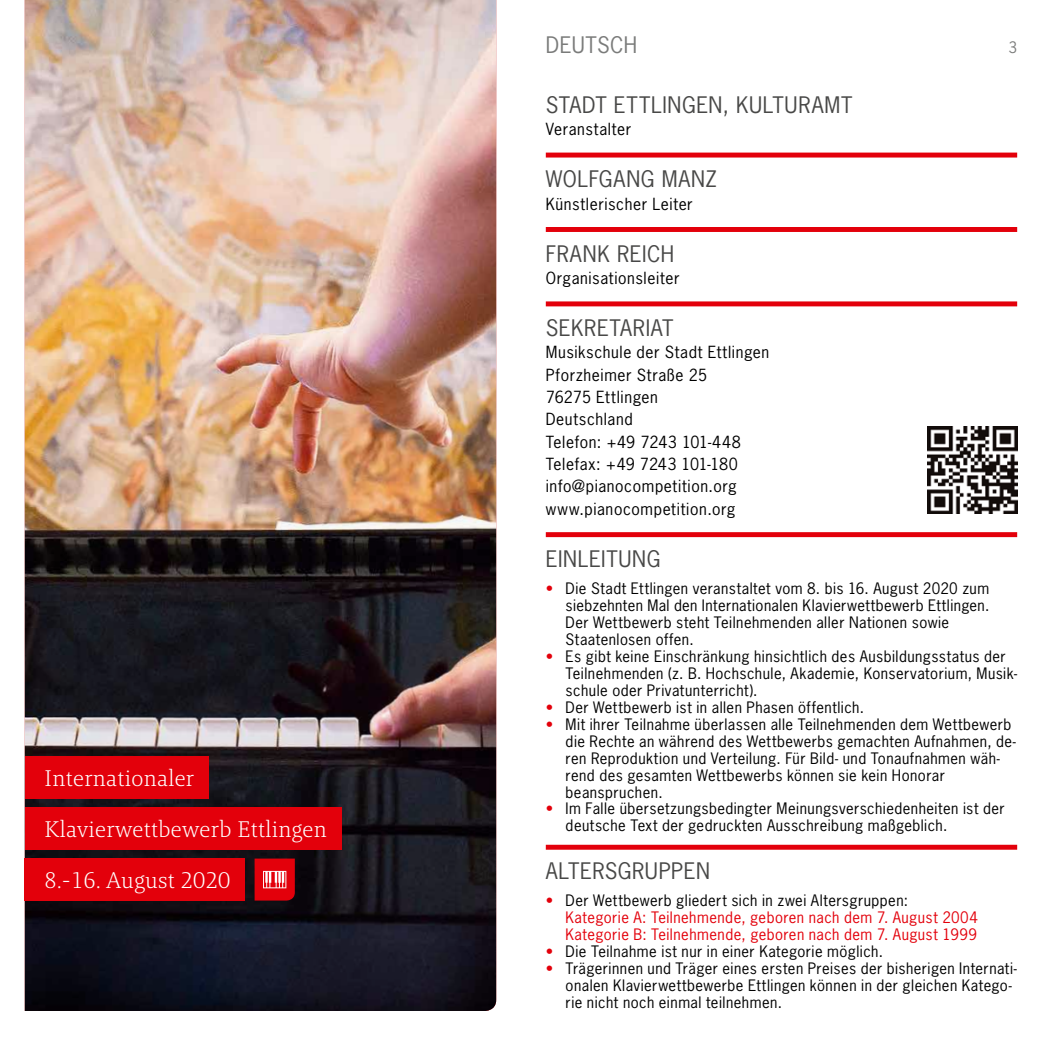
<style>
.page{position:relative;width:1042px;height:1042px;background:#fff}
.page>*{position:absolute;margin:0;border:0;box-sizing:border-box;transform-origin:0 0}
.t1{font:300 23.1px/50.8px "Brando";letter-spacing:.01em;color:#fff}
.t2{font:21.35px "News Gothic";letter-spacing:.025em;color:#484847}
.t3{font:21.35px "News Gothic";letter-spacing:.015em;color:#7a7b7a}
.t4{font:15.75px/22.4px "News Gothic";letter-spacing:.04em;color:#000}
.t5{font:14.88px/17px "News Gothic";letter-spacing:.03em;color:#000}
.t6{font:14.88px/17px "News Gothic";letter-spacing:.03em;color:#e3000b}
.t7{font:14.88px "News Gothic";color:#7a7b7a}
.s1{color:#e3000b}
.s2{color:#000}
</style>
<div class="page">
<img style="left:25px;top:0;width:471px;height:1011px">
<div style="left:546px;top:153px;width:471px;height:5px;background:#e3000b"></div>
<div style="left:546px;top:227px;width:471px;height:5px;background:#e3000b"></div>
<div style="left:546px;top:301px;width:471px;height:5px;background:#e3000b"></div>
<div style="left:546px;top:532px;width:471px;height:5px;background:#e3000b"></div>
<div style="left:546px;top:845px;width:471px;height:5px;background:#e3000b"></div>
<img style="left:927px;top:427px;width:90px;height:86px">
<div style="left:25px;top:757px;width:183px;height:42px;background:#e3000b"></div>
<div style="left:25px;top:807px;width:316px;height:43px;background:#e3000b"></div>
<div style="left:25px;top:858px;width:220px;height:42px;background:#e3000b"></div>
<svg style="left:255px;top:858px;width:40px;height:42px;background:#e1232c"></svg>
<h1 class="t1" style="left:45px;top:753px;width:284px">Internationaler<br>Klavierwettbewerb Ettlingen<br>8.-16. August 2020</h1>
<h2 class="t3" style="left:546px;top:32px;width:93px">DEUTSCH</h2>
<p class="t7" style="left:1008px;top:38px;width:10px">3</p>
<h2 class="t2" style="left:546px;top:91px;width:308px">STADT ETTLINGEN, KULTURAMT</h2>
<p class="t4" style="left:546px;top:118px;width:87px">Veranstalter</p>
<h2 class="t2" style="left:546px;top:165px;width:173px">WOLFGANG MANZ</h2>
<p class="t4" style="left:546px;top:192px;width:148px">Künstlerischer Leiter</p>
<h2 class="t2" style="left:546px;top:240px;width:130px">FRANK REICH</h2>
<p class="t4" style="left:546px;top:266px;width:135px">Organisationsleiter</p>
<h2 class="t2" style="left:546px;top:314px;width:129px">SEKRETARIAT</h2>
<p class="t4" style="left:546px;top:341px;width:225px">Musikschule der Stadt Ettlingen<br>Pforzheimer Straße 25<br>76275 Ettlingen<br>Deutschland<br>Telefon: +49 7243 101-448<br>Telefax: +49 7243 101-180 info@pianocompetition.org www.pianocompetition.org</p>
<h2 class="t2" style="left:546px;top:545px;width:116px">EINLEITUNG</h2>
<p class="t5" style="left:566px;top:579px;width:425px;text-indent:-20px"><span class="s1">•</span> Die Stadt Ettlingen veranstaltet vom 8. bis 16. August 2020 zum siebzehnten Mal den Internationalen Klavierwettbewerb Ettlingen.<br>Der Wettbewerb steht Teilnehmenden aller Nationen sowie Staatenlosen offen.</p>
<p class="t5" style="left:566px;top:647px;width:453px;text-indent:-20px"><span class="s1">•</span> Es gibt keine Einschränkung hinsichtlich des Ausbildungsstatus der<br>Teilnehmenden (z. B. Hochschule, Akademie, Konservatorium, Musik&shy;schule oder Privatunterricht).</p>
<p class="t5" style="left:546px;top:698px;width:320px"><span class="s1">•</span> Der Wettbewerb ist in allen Phasen öffentlich.</p>
<p class="t5" style="left:566px;top:715px;width:452px;text-indent:-20px"><span class="s1">•</span> Mit ihrer Teilnahme überlassen alle Teilnehmenden dem Wettbewerb die Rechte an während des Wettbewerbs gemachten Aufnahmen, de&shy;ren Reproduktion und Verteilung. Für Bild- und Tonaufnahmen wäh&shy;rend des gesamten Wettbewerbs können sie kein Honorar beanspruchen.</p>
<p class="t5" style="left:566px;top:800px;width:440px;text-indent:-20px"><span class="s1">•</span> Im Falle übersetzungsbedingter Meinungsverschiedenheiten ist der deutsche Text der gedruckten Ausschreibung maßgeblich.</p>
<h2 class="t2" style="left:546px;top:857px;width:166px">ALTERSGRUPPEN</h2>
<p class="t6" style="left:566px;top:892px;width:414px;text-indent:-20px">• <span class="s2">Der Wettbewerb gliedert sich in zwei Altersgruppen:<br></span>Kategorie A: Teilnehmende, geboren nach dem 7. August 2004<br>Kategorie B: Teilnehmende, geboren nach dem 7. August 1999</p>
<p class="t5" style="left:546px;top:943px;width:339px"><span class="s1">•</span> Die Teilnahme ist nur in einer Kategorie möglich.</p>
<p class="t5" style="left:566px;top:959px;width:453px;text-indent:-20px"><span class="s1">•</span> Trägerinnen und Träger eines ersten Preises der bisherigen Internati&shy;onalen Klavierwettbewerbe Ettlingen können in der gleichen Katego&shy;rie nicht noch einmal teilnehmen.</p>
</div>
